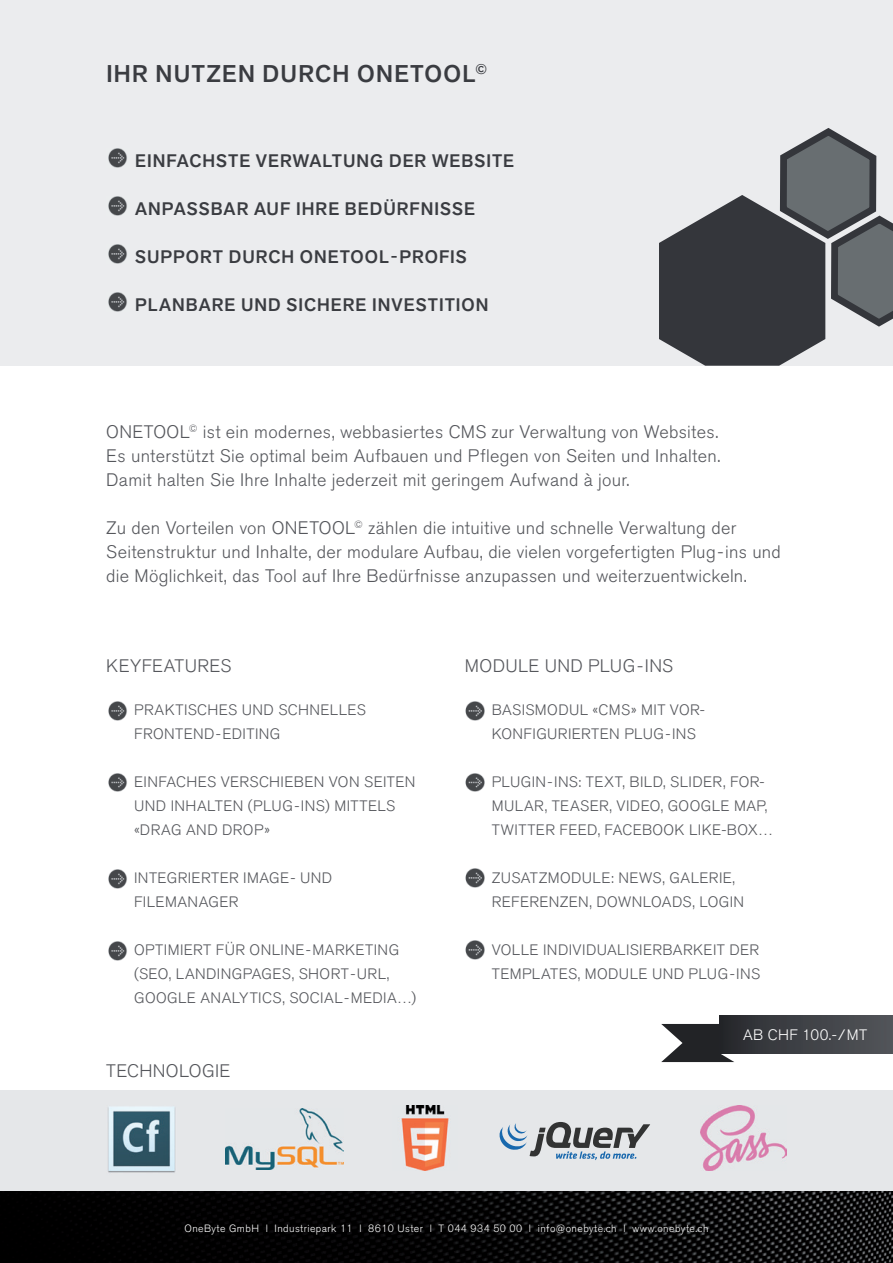
<style>
.page{position:relative;width:893px;height:1263px;background:#fff}
.page>*{position:absolute;margin:0;border:0;box-sizing:border-box;transform-origin:0 0}
.t1{font:500 24px "Akzid Grtsk Next";letter-spacing:.05em;color:#3a3c41}
.t2{font:300 18px/24px "Akzidenz Grotesk BQ";letter-spacing:.015em;color:#55575c;text-align:justify}
.t3{font:500 18px "Akzid Grtsk Next";letter-spacing:.055em;color:#3a3c41}
.t4{font:300 15px/24px "Akzidenz Grotesk BQ";letter-spacing:.025em;color:#55575c}
.t5{font:300 15px "Akzidenz Grotesk BQ";letter-spacing:.03em;color:#fff}
.t6{font:300 10.5px "Akzidenz Grotesk BQ";letter-spacing:.04em;color:#fff}
</style>
<div class="page">
<div style="left:0;top:0;width:893px;height:366px;background:#ebecee"></div>
<img style="left:108px;top:149px;width:19px;height:18px">
<img style="left:108px;top:197px;width:19px;height:18px">
<img style="left:108px;top:245px;width:19px;height:18px">
<img style="left:108px;top:293px;width:19px;height:18px">
<img style="left:108px;top:702px;width:19px;height:18px">
<img style="left:108px;top:773px;width:19px;height:19px">
<img style="left:108px;top:870px;width:19px;height:18px">
<img style="left:108px;top:942px;width:19px;height:18px">
<img style="left:465px;top:702px;width:20px;height:18px">
<img style="left:465px;top:773px;width:20px;height:19px">
<img style="left:465px;top:869px;width:20px;height:18px">
<img style="left:465px;top:941px;width:20px;height:18px">
<img style="left:0;top:1191px;width:893px;height:72px">
<div style="left:0;top:1090px;width:893px;height:101px;background:#e5e7e9"></div>
<img style="left:401px;top:1106px;width:48px;height:64px">
<img style="left:108px;top:1106px;width:68px;height:67px">
<img style="left:701px;top:1106px;width:86px;height:64px">
<svg style="left:500px;top:1122px;width:150px;height:38px"></svg>
<img style="left:226px;top:1109px;width:118px;height:61px">
<svg style="left:661px;top:1024px;width:73px;height:38px"></svg>
<div style="left:720px;top:1015px;width:173px;height:38px;background:linear-gradient(to right,#282a2e,#54575b)"></div>
<svg style="left:659px;top:128px;width:234px;height:238px"></svg>
<h1 class="t1" style="left:106px;top:58px;width:382px">IHR NUTZEN DURCH ONETOOL<sup>©</sup></h1>
<p class="t3" style="left:135px;top:149px;width:380px">EINFACHSTE VERWALTUNG DER WEBSITE</p>
<p class="t3" style="left:135px;top:197px;width:341px">ANPASSBAR AUF IHRE BEDÜRFNISSE</p>
<p class="t3" style="left:135px;top:245px;width:333px">SUPPORT DURCH ONETOOL-PROFIS</p>
<p class="t3" style="left:135px;top:293px;width:355px">PLANBARE UND SICHERE INVESTITION</p>
<p class="t2" style="left:106px;top:420px;width:615px">ONETOOL<sup>©</sup> ist ein modernes, webbasiertes CMS zur Verwaltung von Websites.<br>Es unterstützt Sie optimal beim Aufbauen und Pflegen von Seiten und Inhalten.<br>Damit halten Sie Ihre Inhalte jederzeit mit geringem Aufwand à jour.</p>
<p class="t2" style="left:106px;top:516px;width:676px;text-align:left">Zu den Vorteilen von ONETOOL<sup>©</sup> zählen die intuitive und schnelle Verwaltung der<br>Seitenstruktur und Inhalte, der modulare Aufbau, die vielen vorgefertigten Plug-ins und die Möglichkeit, das Tool auf Ihre Bedürfnisse anzupassen und weiterzuentwickeln.</p>
<p class="t2" style="left:106px;top:654px;width:126px">KEYFEATURES</p>
<p class="t2" style="left:465px;top:654px;width:210px">MODULE UND PLUG-INS</p>
<p class="t4" style="left:492px;top:698px;width:215px">BASISMODUL «CMS» MIT VOR-<br>KONFIGURIERTEN PLUG-INS</p>
<p class="t4" style="left:492px;top:770px;width:283px">PLUGIN-INS: TEXT, BILD, SLIDER, FOR-<br>MULAR, TEASER, VIDEO, GOOGLE MAP,<br>TWITTER FEED, FACEBOOK LIKE-BOX…</p>
<p class="t4" style="left:492px;top:866px;width:254px">ZUSATZMODULE: NEWS, GALERIE,<br>REFERENZEN, DOWNLOADS, LOGIN</p>
<p class="t4" style="left:492px;top:938px;width:270px">VOLLE INDIVIDUALISIERBARKEIT DER<br>TEMPLATES, MODULE UND PLUG-INS</p>
<p class="t4" style="left:134px;top:698px;width:233px">PRAKTISCHES UND SCHNELLES<br>FRONTEND-EDITING</p>
<p class="t4" style="left:134px;top:770px;width:283px">EINFACHES VERSCHIEBEN VON SEITEN<br>UND INHALTEN (PLUG-INS) MITTELS «DRAG AND DROP»</p>
<p class="t4" style="left:134px;top:866px;width:200px">INTEGRIERTER IMAGE- UND<br>FILEMANAGER</p>
<p class="t4" style="left:134px;top:938px;width:284px">OPTIMIERT FÜR ONLINE-MARKETING (SEO, LANDINGPAGES, SHORT-URL,<br>GOOGLE ANALYTICS, SOCIAL-MEDIA…)</p>
<p class="t2" style="left:106px;top:1059px;width:126px">TECHNOLOGIE</p>
<p class="t5" style="left:743px;top:1026px;width:126px">AB CHF 100.-/MT</p>
<p class="t6" style="left:185px;top:1222px;width:525px">OneByte GmbH l Industriepark 11 l 8610 Uster l T 044 934 50 00 l info@onebyte.ch l www.onebyte.ch</p>
</div>
